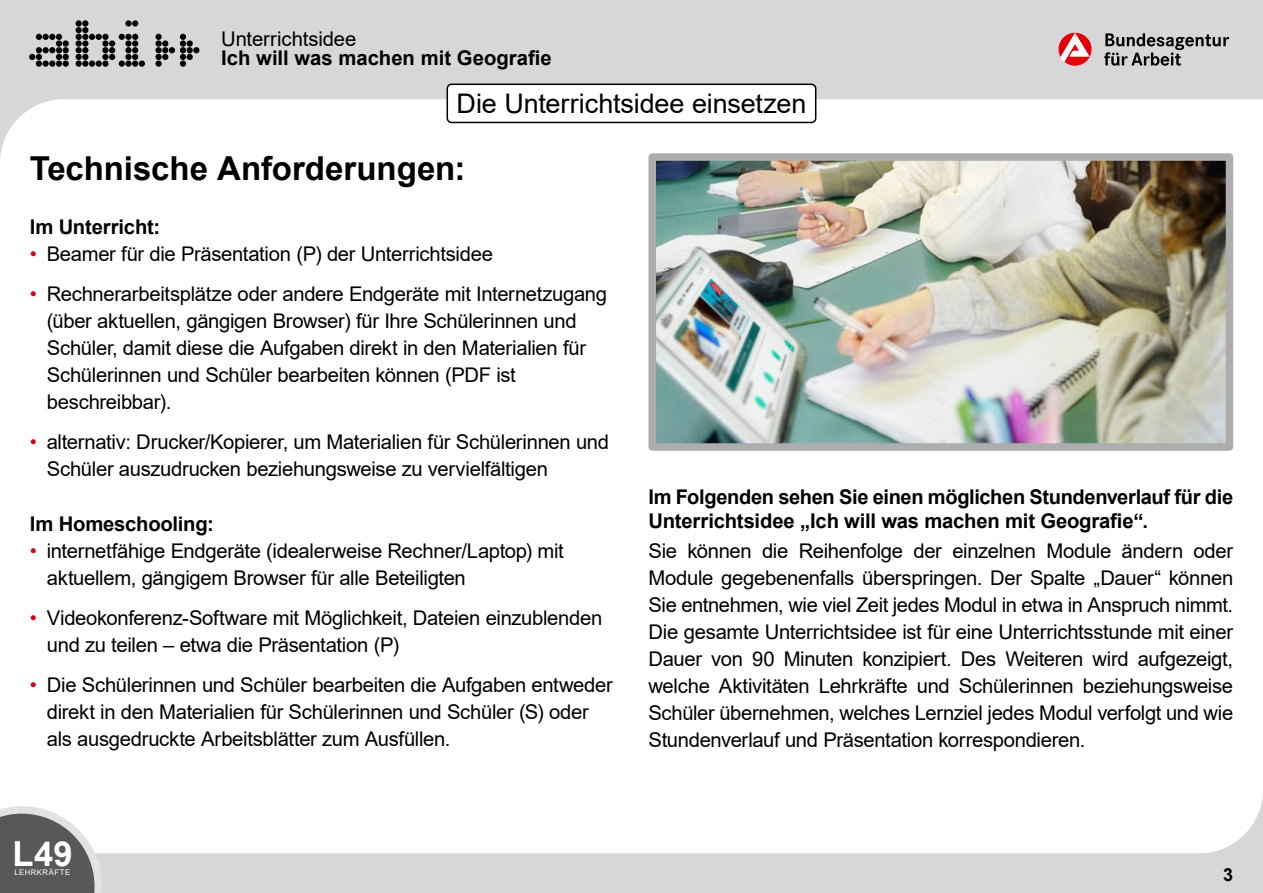
<style>
.page{position:relative;width:1263px;height:893px;background:#d7d7d7}
.page>*{position:absolute;margin:0;border:0;box-sizing:border-box;transform-origin:0 0}
.t1{font:700 34.5px "Arial";color:#fff}
.t2{font:700 33px "Arial";color:#000}
.t3{font:27px "Arial";letter-spacing:-.005em;color:#000}
.p_OE_13_5{font:20.25px/27px "Arial";letter-spacing:-.015em;color:#000}
.h3_L{font:700 20.25px/24px "Arial";letter-spacing:-.01em;color:#000}
.t4{font:700 18px "Arial";color:#000}
.t5{font:7.65px "Arial";letter-spacing:.065em;color:#fff}
.s1{color:#d2021b}
</style>
<div class="page">
<div style="left:0;top:99px;width:1263px;height:754px;background:#fff"></div>
<svg style="left:0;top:806px;width:102px;height:87px"></svg>
<svg style="left:1104px;top:33px;width:125px;height:33px"></svg>
<svg style="left:1058px;top:33px;width:33px;height:33px"></svg>
<svg style="left:29px;top:34px;width:40px;height:33px"></svg>
<svg style="left:76px;top:20px;width:69px;height:47px"></svg>
<svg style="left:155px;top:34px;width:44px;height:33px"></svg>
<img style="left:657px;top:162px;width:567px;height:280px">
<div style="left:648px;top:153px;width:585px;height:298px;border:8px solid #adadad"></div>
<div style="left:447px;top:84px;width:369px;height:38px;background:#fff;border-radius:4px"></div>
<div style="left:446px;top:84px;width:370px;height:39px;border:2px solid #000;border-radius:4px"></div>
<p class="p_OE_13_5" style="left:221px;top:25px;width:137px">Unterrichtsidee</p>
<p class="h3_L" style="left:221px;top:47px;width:332px">Ich will was machen mit Geografie</p>
<h1 class="t3" style="left:456px;top:85px;width:351px">Die Unterrichtsidee einsetzen</h1>
<h2 class="t2" style="left:30px;top:145px;width:437px">Technische Anforderungen:</h2>
<h3 class="h3_L" style="left:30px;top:215px;width:132px">Im Unterricht:</h3>
<p class="p_OE_13_5" style="left:30px;top:241px;width:464px"><span class="s1">•</span> Beamer für die Präsentation (P) der Unterrichtsidee</p>
<p class="p_OE_13_5" style="left:47px;top:280px;width:562px;text-indent:-17px"><span class="s1">•</span> Rechnerarbeitsplätze oder andere Endgeräte mit Internetzugang (über aktuellen, gängigen Browser) für Ihre Schülerinnen und Schüler, damit diese die Aufgaben direkt in den Materialien für Schülerinnen und Schüler bearbeiten können (PDF ist beschreibbar).</p>
<p class="p_OE_13_5" style="left:47px;top:428px;width:564px;text-indent:-17px"><span class="s1">•</span> alternativ: Drucker/Kopierer, um Materialien für Schülerinnen und<br>Schüler auszudrucken beziehungsweise zu vervielfältigen</p>
<h3 class="h3_L" style="left:30px;top:512px;width:186px">Im Homeschooling:</h3>
<p class="p_OE_13_5" style="left:47px;top:538px;width:518px;text-indent:-17px"><span class="s1">•</span> internetfähige Endgeräte (idealerweise Rechner/Laptop) mit aktuellem, gängigem Browser für alle Beteiligten</p>
<p class="p_OE_13_5" style="left:47px;top:604px;width:557px;text-indent:-17px"><span class="s1">•</span> Videokonferenz-Software mit Möglichkeit, Dateien einzublenden und zu teilen – etwa die Präsentation (P)</p>
<p class="p_OE_13_5" style="left:47px;top:671px;width:567px;text-indent:-17px"><span class="s1">•</span> Die Schülerinnen und Schüler bearbeiten die Aufgaben entweder direkt in den Materialien für Schülerinnen und Schüler (S) oder als ausgedruckte Arbeitsblätter zum Ausfüllen.</p>
<h3 class="h3_L" style="left:648px;top:485px;width:586px">Im Folgenden sehen Sie einen möglichen Stundenverlauf für die<br>Unterrichtsidee „Ich will was machen mit Geografie“.</h3>
<p class="p_OE_13_5" style="left:648px;top:538px;width:586px;text-align:justify">Sie können die Reihenfolge der einzelnen Module ändern oder Module gegebenenfalls überspringen. Der Spalte „Dauer“ können Sie entnehmen, wie viel Zeit jedes Modul in etwa in Anspruch nimmt.<br>Die gesamte Unterrichtsidee ist für eine Unterrichtsstunde mit einer Dauer von 90 Minuten konzipiert. Des Weiteren wird aufgezeigt, welche Aktivitäten Lehrkräfte und Schülerinnen beziehungsweise Schüler übernehmen, welches Lernziel jedes Modul verfolgt und wie Stundenverlauf und Präsentation korrespondieren.</p>
<h1 class="t1" style="left:13px;top:830px;width:62px">L49</h1>
<p class="t5" style="left:15px;top:867px;width:57px">LEHRKRÄFTE</p>
<p class="t4" style="left:1223px;top:861px;width:12px">3</p>
</div>
